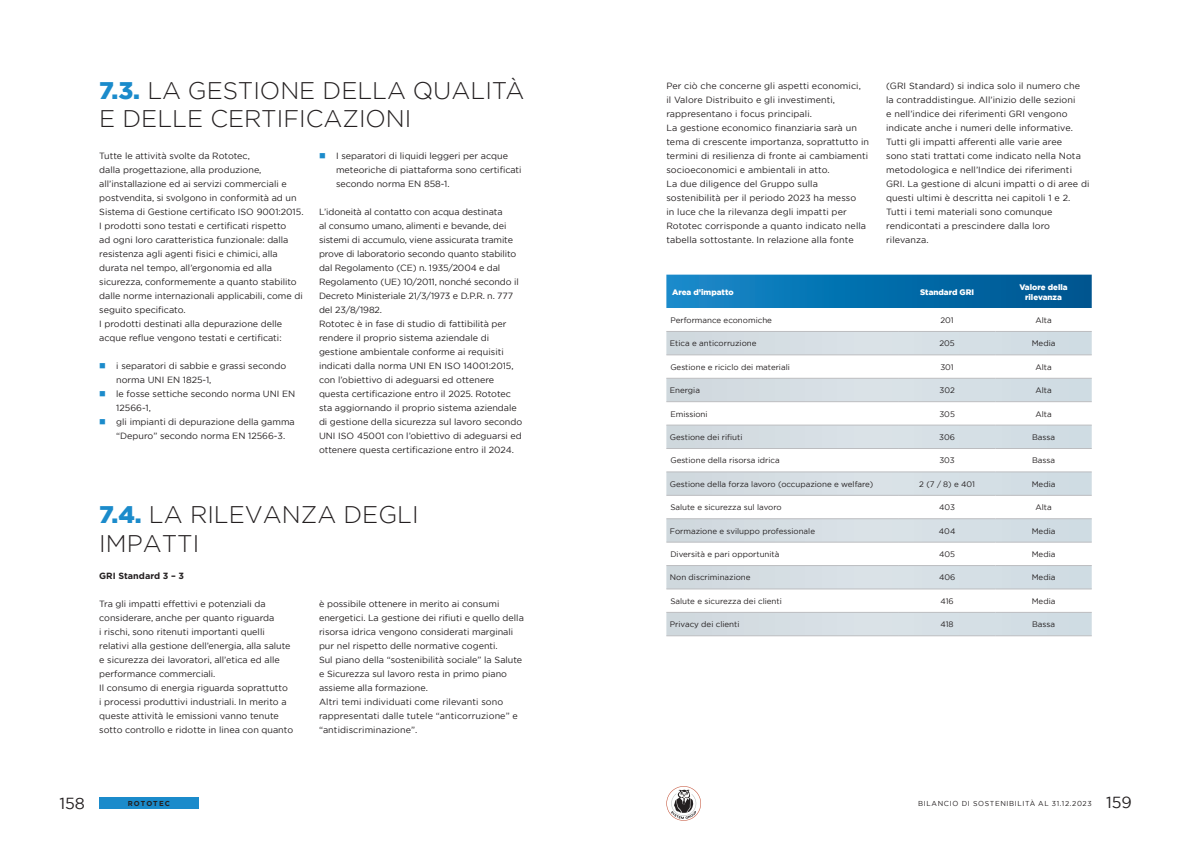
<style>
.page{position:relative;width:1191px;height:842px;background:#fff}
.page>*{position:absolute;margin:0;border:0;box-sizing:border-box;transform-origin:0 0}
.t1{font:300 24px/28.8px "Gotham";color:#231f20}
.t2{font:16px "Gotham";color:#231f20}
.t3{font:9px/14px "Gotham";color:#231f20}
.t4{font:700 9px "Gotham";color:#231f20}
.t5{font:8px "Gotham";color:#231f20}
.t6{font:900 8px/10px "Gotham";color:#fff;text-align:center}
.t7{font:7.2px "Gotham";letter-spacing:.09em;color:#231f20}
.t8{font:700 7.2px "Gotham";letter-spacing:.155em;color:#231f20}
.s1{font-weight:900;color:#1b8bcb}
</style>
<div class="page">
<svg style="left:666px;top:786px;width:35px;height:35px"></svg>
<div style="left:99px;top:798px;width:99px;height:11px;background:#1b8bcb"></div>
<svg style="left:666px;top:275px;width:425px;height:33px;background:#066eac"></svg>
<svg style="left:666px;top:332px;width:425px;height:303px"></svg>
<hr style="left:666px;top:331px;width:233px;height:1px;background:#bcbdc0">
<hr style="left:899px;top:331px;width:96px;height:1px;background:#bcbdc0">
<hr style="left:995px;top:331px;width:96px;height:1px;background:#bcbdc0">
<hr style="left:666px;top:355px;width:233px;height:1px;background:#bcbdc0">
<hr style="left:899px;top:355px;width:96px;height:1px;background:#bcbdc0">
<hr style="left:995px;top:355px;width:96px;height:1px;background:#bcbdc0">
<hr style="left:666px;top:378px;width:233px;height:1px;background:#bcbdc0">
<hr style="left:899px;top:378px;width:96px;height:1px;background:#bcbdc0">
<hr style="left:995px;top:378px;width:96px;height:1px;background:#bcbdc0">
<hr style="left:666px;top:401px;width:233px;height:1px;background:#bcbdc0">
<hr style="left:899px;top:401px;width:96px;height:1px;background:#bcbdc0">
<hr style="left:995px;top:401px;width:96px;height:1px;background:#bcbdc0">
<hr style="left:666px;top:425px;width:233px;height:1px;background:#bcbdc0">
<hr style="left:899px;top:425px;width:96px;height:1px;background:#bcbdc0">
<hr style="left:995px;top:425px;width:96px;height:1px;background:#bcbdc0">
<hr style="left:666px;top:448px;width:233px;height:1px;background:#bcbdc0">
<hr style="left:899px;top:448px;width:96px;height:1px;background:#bcbdc0">
<hr style="left:995px;top:448px;width:96px;height:1px;background:#bcbdc0">
<hr style="left:666px;top:472px;width:233px;height:1px;background:#bcbdc0">
<hr style="left:899px;top:472px;width:96px;height:1px;background:#bcbdc0">
<hr style="left:995px;top:472px;width:96px;height:1px;background:#bcbdc0">
<hr style="left:666px;top:495px;width:233px;height:1px;background:#bcbdc0">
<hr style="left:899px;top:495px;width:96px;height:1px;background:#bcbdc0">
<hr style="left:995px;top:495px;width:96px;height:1px;background:#bcbdc0">
<hr style="left:666px;top:518px;width:233px;height:1px;background:#bcbdc0">
<hr style="left:899px;top:518px;width:96px;height:1px;background:#bcbdc0">
<hr style="left:995px;top:518px;width:96px;height:1px;background:#bcbdc0">
<hr style="left:666px;top:542px;width:233px;height:1px;background:#bcbdc0">
<hr style="left:899px;top:542px;width:96px;height:1px;background:#bcbdc0">
<hr style="left:995px;top:542px;width:96px;height:1px;background:#bcbdc0">
<hr style="left:666px;top:565px;width:233px;height:1px;background:#bcbdc0">
<hr style="left:899px;top:565px;width:96px;height:1px;background:#bcbdc0">
<hr style="left:995px;top:565px;width:96px;height:1px;background:#bcbdc0">
<hr style="left:666px;top:589px;width:233px;height:1px;background:#bcbdc0">
<hr style="left:899px;top:589px;width:96px;height:1px;background:#bcbdc0">
<hr style="left:995px;top:589px;width:96px;height:1px;background:#bcbdc0">
<hr style="left:666px;top:612px;width:233px;height:1px;background:#bcbdc0">
<hr style="left:899px;top:612px;width:96px;height:1px;background:#bcbdc0">
<hr style="left:995px;top:612px;width:96px;height:1px;background:#bcbdc0">
<hr style="left:666px;top:635px;width:233px;height:1px;background:#bcbdc0">
<hr style="left:899px;top:635px;width:96px;height:1px;background:#bcbdc0">
<hr style="left:995px;top:635px;width:96px;height:1px;background:#bcbdc0">
<h1 class="t1" style="left:99px;top:75px;width:426px"><span class="s1">7.3.</span> LA GESTIONE DELLA QUALITÀ<br>E DELLE CERTIFICAZIONI</h1>
<p class="t3" style="left:99px;top:148px;width:206px">Tutte le attività svolte da Rototec,<br>dalla progettazione, alla produzione, all’installazione ed ai servizi commerciali e postvendita, si svolgono in conformità ad un Sistema di Gestione certificato ISO 9001:2015.<br>I prodotti sono testati e certificati rispetto<br>ad ogni loro caratteristica funzionale: dalla resistenza agli agenti fisici e chimici, alla durata nel tempo, all’ergonomia ed alla sicurezza, conformemente a quanto stabilito dalle norme internazionali applicabili, come di seguito specificato.<br>I prodotti destinati alla depurazione delle acque reflue vengono testati e certificati:</p>
<p class="t3" style="left:116px;top:358px;width:181px">i separatori di sabbie e grassi secondo norma UNI EN 1825-1,<br>le fosse settiche secondo norma UNI EN<br>12566-1,<br>gli impianti di depurazione della gamma “Depuro” secondo norma EN 12566-3.</p>
<p class="t3" style="left:336px;top:148px;width:187px">I separatori di liquidi leggeri per acque meteoriche di piattaforma sono certificati secondo norma EN 858-1.</p>
<p class="t3" style="left:319px;top:204px;width:205px">L’idoneità al contatto con acqua destinata<br>al consumo umano, alimenti e bevande, dei sistemi di accumulo, viene assicurata tramite prove di laboratorio secondo quanto stabilito dal Regolamento (CE) n. 1935/2004 e dal Regolamento (UE) 10/2011, nonché secondo il Decreto Ministeriale 21/3/1973 e D.P.R. n. 777 del 23/8/1982.<br>Rototec è in fase di studio di fattibilità per rendere il proprio sistema aziendale di gestione ambientale conforme ai requisiti indicati dalla norma UNI EN ISO 14001:2015, con l’obiettivo di adeguarsi ed ottenere questa certificazione entro il 2025. Rototec sta aggiornando il proprio sistema aziendale di gestione della sicurezza sul lavoro secondo UNI ISO 45001 con l’obiettivo di adeguarsi ed ottenere questa certificazione entro il 2024.</p>
<h1 class="t1" style="left:99px;top:500px;width:321px"><span class="s1">7.4.</span> LA RILEVANZA DEGLI<br>IMPATTI</h1>
<p class="t4" style="left:99px;top:569px;width:86px">GRI Standard 3 – 3</p>
<p class="t3" style="left:99px;top:596px;width:195px">Tra gli impatti effettivi e potenziali da considerare, anche per quanto riguarda<br>i rischi, sono ritenuti importanti quelli relativi alla gestione dell’energia, alla salute e sicurezza dei lavoratori, all’etica ed alle performance commerciali.<br>Il consumo di energia riguarda soprattutto<br>i processi produttivi industriali. In merito a queste attività le emissioni vanno tenute sotto controllo e ridotte in linea con quanto</p>
<p class="t3" style="left:319px;top:596px;width:206px">è possibile ottenere in merito ai consumi energetici. La gestione dei rifiuti e quello della risorsa idrica vengono considerati marginali pur nel rispetto delle normative cogenti.<br>Sul piano della “sostenibilità sociale” la Salute e Sicurezza sul lavoro resta in primo piano assieme alla formazione.<br>Altri temi individuati come rilevanti sono rappresentati dalle tutele “anticorruzione” e “antidiscriminazione”.</p>
<p class="t3" style="left:666px;top:78px;width:204px">Per ciò che concerne gli aspetti economici,<br>il Valore Distribuito e gli investimenti, rappresentano i focus principali.<br>La gestione economico finanziaria sarà un tema di crescente importanza, soprattutto in termini di resilienza di fronte ai cambiamenti socioeconomici e ambientali in atto.<br>La due diligence del Gruppo sulla sostenibilità per il periodo 2023 ha messo<br>in luce che la rilevanza degli impatti per Rototec corrisponde a quanto indicato nella tabella sottostante. In relazione alla fonte</p>
<p class="t3" style="left:886px;top:78px;width:205px">(GRI Standard) si indica solo il numero che la contraddistingue. All’inizio delle sezioni<br>e nell’indice dei riferimenti GRI vengono indicate anche i numeri delle informative.<br>Tutti gli impatti afferenti alle varie aree<br>sono stati trattati come indicato nella Nota metodologica e nell’Indice dei riferimenti GRI. La gestione di alcuni impatti o di aree di questi ultimi è descritta nei capitoli 1 e 2.<br>Tutti i temi materiali sono comunque rendicontati a prescindere dalla loro rilevanza.</p>
<p class="t6" style="left:672px;top:287px;width:63px">Area d’impatto</p>
<p class="t6" style="left:920px;top:287px;width:55px">Standard GRI</p>
<p class="t6" style="left:1019px;top:282px;width:50px">Valore della rilevanza</p>
<p class="t5" style="left:670px;top:315px;width:103px">Performance economiche</p>
<p class="t5" style="left:940px;top:315px;width:15px">201</p>
<p class="t5" style="left:1035px;top:315px;width:18px">Alta</p>
<p class="t5" style="left:670px;top:338px;width:88px">Etica e anticorruzione</p>
<p class="t5" style="left:939px;top:338px;width:17px">205</p>
<p class="t5" style="left:1031px;top:338px;width:25px">Media</p>
<p class="t5" style="left:670px;top:362px;width:121px">Gestione e riciclo dei materiali</p>
<p class="t5" style="left:940px;top:362px;width:15px">301</p>
<p class="t5" style="left:1035px;top:362px;width:18px">Alta</p>
<p class="t5" style="left:670px;top:385px;width:32px">Energia</p>
<p class="t5" style="left:939px;top:385px;width:17px">302</p>
<p class="t5" style="left:1035px;top:385px;width:18px">Alta</p>
<p class="t5" style="left:670px;top:409px;width:39px">Emissioni</p>
<p class="t5" style="left:939px;top:409px;width:17px">305</p>
<p class="t5" style="left:1035px;top:409px;width:18px">Alta</p>
<p class="t5" style="left:670px;top:432px;width:74px">Gestione dei rifiuti</p>
<p class="t5" style="left:939px;top:432px;width:17px">306</p>
<p class="t5" style="left:1032px;top:432px;width:24px">Bassa</p>
<p class="t5" style="left:670px;top:455px;width:111px">Gestione della risorsa idrica</p>
<p class="t5" style="left:939px;top:455px;width:17px">303</p>
<p class="t5" style="left:1032px;top:455px;width:24px">Bassa</p>
<p class="t5" style="left:670px;top:479px;width:205px">Gestione della forza lavoro (occupazione e welfare)</p>
<p class="t5" style="left:919px;top:479px;width:57px">2 (7 / 8) e 401</p>
<p class="t5" style="left:1031px;top:479px;width:25px">Media</p>
<p class="t5" style="left:670px;top:502px;width:113px">Salute e sicurezza sul lavoro</p>
<p class="t5" style="left:939px;top:502px;width:17px">403</p>
<p class="t5" style="left:1035px;top:502px;width:18px">Alta</p>
<p class="t5" style="left:670px;top:526px;width:147px">Formazione e sviluppo professionale</p>
<p class="t5" style="left:939px;top:526px;width:18px">404</p>
<p class="t5" style="left:1031px;top:526px;width:25px">Media</p>
<p class="t5" style="left:670px;top:549px;width:111px">Diversità e pari opportunità</p>
<p class="t5" style="left:939px;top:549px;width:17px">405</p>
<p class="t5" style="left:1031px;top:549px;width:25px">Media</p>
<p class="t5" style="left:670px;top:572px;width:82px">Non discriminazione</p>
<p class="t5" style="left:939px;top:572px;width:18px">406</p>
<p class="t5" style="left:1031px;top:572px;width:25px">Media</p>
<p class="t5" style="left:670px;top:596px;width:113px">Salute e sicurezza dei clienti</p>
<p class="t5" style="left:940px;top:596px;width:15px">416</p>
<p class="t5" style="left:1031px;top:596px;width:25px">Media</p>
<p class="t5" style="left:670px;top:619px;width:71px">Privacy dei clienti</p>
<p class="t5" style="left:940px;top:619px;width:15px">418</p>
<p class="t5" style="left:1032px;top:619px;width:24px">Bassa</p>
<h2 class="t2" style="left:59px;top:793px;width:27px">158</h2>
<p class="t8" style="left:128px;top:799px;width:44px">ROTOTEC</p>
<p class="t7" style="left:918px;top:799px;width:175px">BILANCIO DI SOSTENIBILITÀ AL 31.12.2023</p>
<h2 class="t2" style="left:1106px;top:792px;width:27px">159</h2>
</div>
